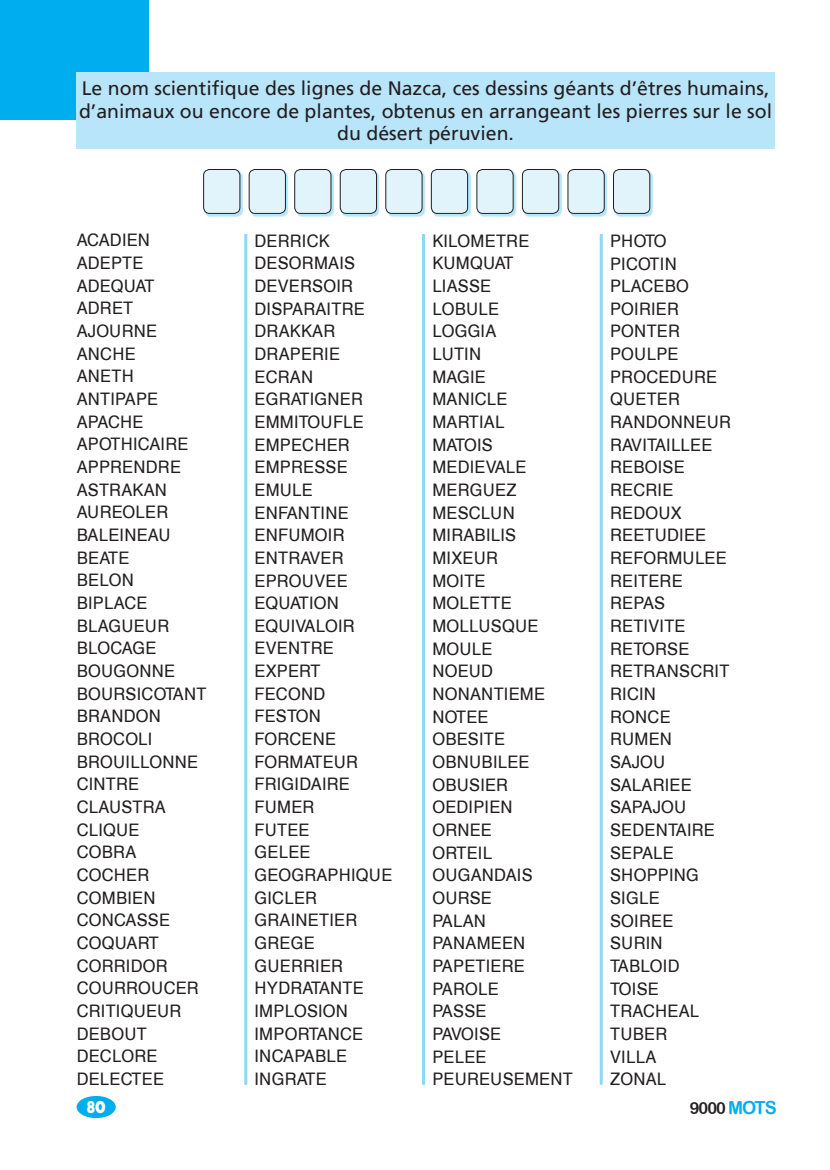
<style>
.page{position:relative;width:830px;height:1170px;background:#fff}
.page>*{position:absolute;margin:0;border:0;box-sizing:border-box;transform-origin:0 0}
.t1{font:19.5px/22.5px "Frutiger LT Std";color:#231f20;text-align:center}
.t2{font:17.25px/22.6px "AT Triumvirate";letter-spacing:.015em;color:#231f20;scale:.95 1}
.t3{font:17.25px "Gill Sans Std Extra Bold Disp";color:#fff;scale:.8 1}
.t4{font:16.5px "Arial Rounded MT Bold";color:#231f20}
.s1{font-size:18px;color:#00aeef}
</style>
<div class="page">
<div style="left:0;top:0;width:149px;height:119px;background:#00aeef"></div>
<div style="left:204px;top:170px;width:39px;height:47px;background:#00aeef;opacity:.3"></div>
<div style="left:203px;top:169px;width:37px;height:44px;background:#e1f4fc;border-radius:6px"></div>
<div style="left:203px;top:169px;width:37px;height:45px;border:1px solid #231f20;border-radius:6px"></div>
<div style="left:250px;top:170px;width:38px;height:47px;background:#00aeef;opacity:.3"></div>
<div style="left:249px;top:169px;width:36px;height:44px;background:#e1f4fc;border-radius:6px"></div>
<div style="left:249px;top:169px;width:37px;height:45px;border:1px solid #231f20;border-radius:6px"></div>
<div style="left:295px;top:170px;width:39px;height:47px;background:#00aeef;opacity:.3"></div>
<div style="left:294px;top:169px;width:37px;height:44px;background:#e1f4fc;border-radius:6px"></div>
<div style="left:294px;top:169px;width:37px;height:45px;border:1px solid #231f20;border-radius:6px"></div>
<div style="left:341px;top:170px;width:38px;height:47px;background:#00aeef;opacity:.3"></div>
<div style="left:340px;top:169px;width:36px;height:44px;background:#e1f4fc;border-radius:6px"></div>
<div style="left:340px;top:169px;width:37px;height:45px;border:1px solid #231f20;border-radius:6px"></div>
<div style="left:386px;top:170px;width:39px;height:47px;background:#00aeef;opacity:.3"></div>
<div style="left:385px;top:169px;width:37px;height:44px;background:#e1f4fc;border-radius:6px"></div>
<div style="left:385px;top:169px;width:37px;height:45px;border:1px solid #231f20;border-radius:6px"></div>
<div style="left:432px;top:170px;width:38px;height:47px;background:#00aeef;opacity:.3"></div>
<div style="left:431px;top:169px;width:36px;height:44px;background:#e1f4fc;border-radius:6px"></div>
<div style="left:431px;top:169px;width:37px;height:45px;border:1px solid #231f20;border-radius:6px"></div>
<div style="left:477px;top:170px;width:39px;height:47px;background:#00aeef;opacity:.3"></div>
<div style="left:476px;top:169px;width:37px;height:44px;background:#e1f4fc;border-radius:6px"></div>
<div style="left:476px;top:169px;width:37px;height:45px;border:1px solid #231f20;border-radius:6px"></div>
<div style="left:523px;top:170px;width:38px;height:47px;background:#00aeef;opacity:.3"></div>
<div style="left:522px;top:169px;width:36px;height:44px;background:#e1f4fc;border-radius:6px"></div>
<div style="left:522px;top:169px;width:36px;height:45px;border:1px solid #231f20;border-radius:6px"></div>
<div style="left:568px;top:170px;width:39px;height:47px;background:#00aeef;opacity:.3"></div>
<div style="left:567px;top:169px;width:37px;height:44px;background:#e1f4fc;border-radius:6px"></div>
<div style="left:567px;top:169px;width:37px;height:45px;border:1px solid #231f20;border-radius:6px"></div>
<div style="left:614px;top:170px;width:38px;height:47px;background:#00aeef;opacity:.3"></div>
<div style="left:613px;top:169px;width:36px;height:44px;background:#e1f4fc;border-radius:6px"></div>
<div style="left:612px;top:169px;width:37px;height:45px;border:1px solid #231f20;border-radius:6px"></div>
<div style="left:77px;top:72px;width:697px;height:77px;background:#b9e5fa"></div>
<hr style="left:244px;top:234px;width:3px;height:850px;background:#8dd7f7">
<hr style="left:422px;top:234px;width:3px;height:850px;background:#8dd7f7">
<hr style="left:599px;top:234px;width:3px;height:850px;background:#8dd7f7">
<div style="left:77px;top:1095px;width:39px;height:22px;background:#00aeef;border-radius:50%"></div>
<p class="t1" style="left:79px;top:77px;width:694px">Le nom scientifique des lignes de Nazca, ces dessins géants d’êtres humains, d’animaux ou encore de plantes, obtenus en arrangeant les pierres sur le sol du désert péruvien.</p>
<p class="t2" style="left:77px;top:228px;width:138px">ACADIEN<br>ADEPTE<br>ADEQUAT<br>ADRET<br>AJOURNE<br>ANCHE<br>ANETH<br>ANTIPAPE<br>APACHE<br>APOTHICAIRE<br>APPRENDRE<br>ASTRAKAN<br>AUREOLER<br>BALEINEAU<br>BEATE<br>BELON<br>BIPLACE<br>BLAGUEUR<br>BLOCAGE<br>BOUGONNE<br>BOURSICOTANT<br>BRANDON<br>BROCOLI<br>BROUILLONNE<br>CINTRE<br>CLAUSTRA<br>CLIQUE<br>COBRA<br>COCHER<br>COMBIEN<br>CONCASSE<br>COQUART<br>CORRIDOR<br>COURROUCER<br>CRITIQUEUR<br>DEBOUT<br>DECLORE<br>DELECTEE</p>
<p class="t2" style="left:254px;top:228px;width:146px">DERRICK<br>DESORMAIS<br>DEVERSOIR<br>DISPARAITRE<br>DRAKKAR<br>DRAPERIE<br>ECRAN<br>EGRATIGNER<br>EMMITOUFLE<br>EMPECHER<br>EMPRESSE<br>EMULE<br>ENFANTINE<br>ENFUMOIR<br>ENTRAVER<br>EPROUVEE<br>EQUATION<br>EQUIVALOIR<br>EVENTRE<br>EXPERT<br>FECOND<br>FESTON<br>FORCENE<br>FORMATEUR<br>FRIGIDAIRE<br>FUMER<br>FUTEE<br>GELEE<br>GEOGRAPHIQUE<br>GICLER<br>GRAINETIER<br>GREGE<br>GUERRIER<br>HYDRATANTE<br>IMPLOSION<br>IMPORTANCE<br>INCAPABLE<br>INGRATE</p>
<p class="t2" style="left:432px;top:229px;width:149px">KILOMETRE<br>KUMQUAT<br>LIASSE<br>LOBULE<br>LOGGIA<br>LUTIN<br>MAGIE<br>MANICLE<br>MARTIAL<br>MATOIS<br>MEDIEVALE<br>MERGUEZ<br>MESCLUN<br>MIRABILIS<br>MIXEUR<br>MOITE<br>MOLETTE<br>MOLLUSQUE<br>MOULE<br>NOEUD<br>NONANTIEME<br>NOTEE<br>OBESITE<br>OBNUBILEE<br>OBUSIER<br>OEDIPIEN<br>ORNEE<br>ORTEIL<br>OUGANDAIS<br>OURSE<br>PALAN<br>PANAMEEN<br>PAPETIERE<br>PAROLE<br>PASSE<br>PAVOISE<br>PELEE<br>PEUREUSEMENT</p>
<p class="t2" style="left:610px;top:229px;width:129px">PHOTO<br>PICOTIN<br>PLACEBO<br>POIRIER<br>PONTER<br>POULPE<br>PROCEDURE<br>QUETER<br>RANDONNEUR<br>RAVITAILLEE<br>REBOISE<br>RECRIE<br>REDOUX<br>REETUDIEE<br>REFORMULEE<br>REITERE<br>REPAS<br>RETIVITE<br>RETORSE<br>RETRANSCRIT<br>RICIN<br>RONCE<br>RUMEN<br>SAJOU<br>SALARIEE<br>SAPAJOU<br>SEDENTAIRE<br>SEPALE<br>SHOPPING<br>SIGLE<br>SOIREE<br>SURIN<br>TABLOID<br>TOISE<br>TRACHEAL<br>TUBER<br>VILLA<br>ZONAL</p>
<p class="t3" style="left:87px;top:1096px;width:25px">80</p>
<p class="t4" style="left:689px;top:1097px;width:88px">9000 <span class="s1">MOTS</span></p>
</div>
